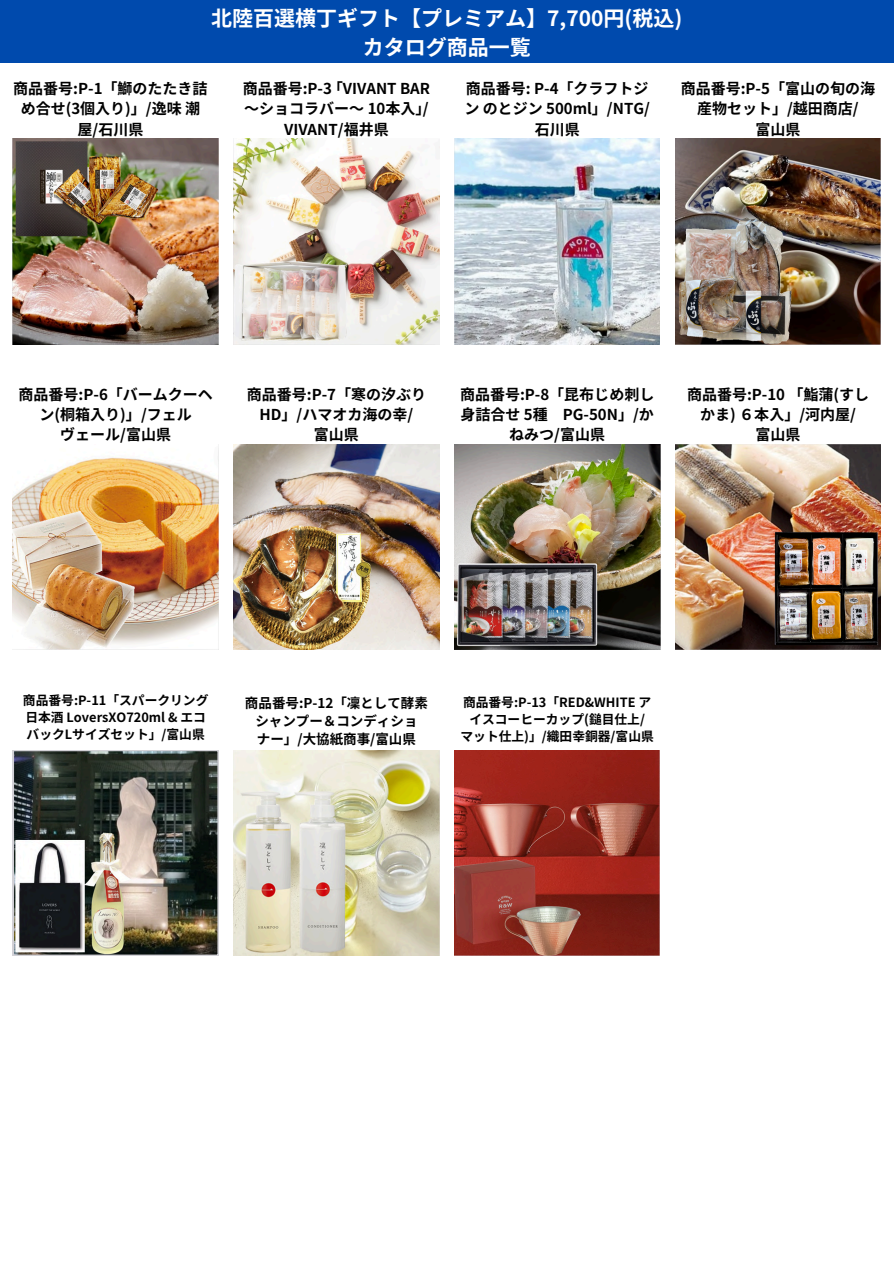
<style>
.page{position:relative;width:894px;height:1264px;background:#fff}
.page>*{position:absolute;margin:0;border:0;box-sizing:border-box;transform-origin:0 0}
.t1{font:700 21px/29.2px "Source Han Sans JP";color:#fff;text-align:center}
.t2{font:700 15px/20.2px "Source Han Sans JP";color:#000;text-align:center}
.t3{font:700 15px/20.2px "Noto Sans JP";color:#000;text-align:center}
.t4{font:700 13.5px/18px "Source Han Sans JP";color:#000;text-align:center}
.t5{font:700 12.75px/17px "Source Han Sans JP";color:#000}
</style>
<div class="page">
<img style="left:13px;top:139px;width:205px;height:205px">
<div style="left:0;top:0;width:893px;height:62px;background:#004aad"></div>
<img style="left:233px;top:139px;width:206px;height:205px">
<img style="left:454px;top:139px;width:205px;height:205px">
<img style="left:675px;top:139px;width:205px;height:205px">
<img style="left:13px;top:456px;width:205px;height:194px">
<img style="left:233px;top:444px;width:206px;height:206px">
<img style="left:454px;top:444px;width:205px;height:206px">
<img style="left:675px;top:444px;width:205px;height:206px">
<img style="left:13px;top:750px;width:205px;height:205px">
<img style="left:233px;top:750px;width:206px;height:205px">
<img style="left:454px;top:750px;width:205px;height:205px">
<p class="t1" style="left:211px;top:2px;width:472px">北陸百選横丁ギフト【プレミアム】7,700円(税込)カタログ商品一覧</p>
<h2 class="t3" style="left:13px;top:78px;width:196px">商品番号:P-1「鰤のたたき詰め合せ(3個入り)」/逸味潮屋/石川県</h2>
<p class="t2" style="left:243px;top:78px;width:189px">商品番号:P-3 ｢VIVANT BAR～ショコラバー～ 10本入｣/<br>VIVANT/福井県</p>
<h2 class="t2" style="left:464px;top:78px;width:187px">商品番号: P-4「クラフトジンのとジン 500ml」/NTG/石川県</h2>
<p class="t2" style="left:680px;top:78px;width:196px">商品番号:P-5「富山の旬の海産物セット」/越田商店/<br>富山県</p>
<h2 class="t2" style="left:19px;top:383px;width:196px">商品番号:P-6「バームクーヘン(桐箱入り)」/フェル<br>ヴェール/富山県</h2>
<p class="t2" style="left:247px;top:383px;width:181px">商品番号:P-7「寒の汐ぶり<br>HD」/ハマオカ海の幸/<br>富山県</p>
<p class="t2" style="left:460px;top:383px;width:196px">商品番号:P-8「昆布じめ刺し身詰合せ 5種 PG-50N」/かねみつ/富山県</p>
<p class="t2" style="left:686px;top:383px;width:184px">商品番号:P-10 「鮨蒲(すしかま) ６本入」/河内屋/<br>富山県</p>
<h2 class="t5" style="left:23px;top:691px;width:187px">商品番号:P-11「スパークリング日本酒 LoversXO720ml &amp; エコバックLサイズセット」/富山県</h2>
<p class="t4" style="left:245px;top:693px;width:184px">商品番号:P-12「凜として酵素シャンプー＆コンディショ<br>ナー」/大協紙商事/富山県</p>
<h4 class="t5" style="left:460px;top:693px;width:195px;text-align:center">商品番号:P-13「RED&amp;WHITE アイスコーヒーカップ(鎚目仕上/<br>マット仕上)」/織田幸銅器/富山県</h4>
</div>
